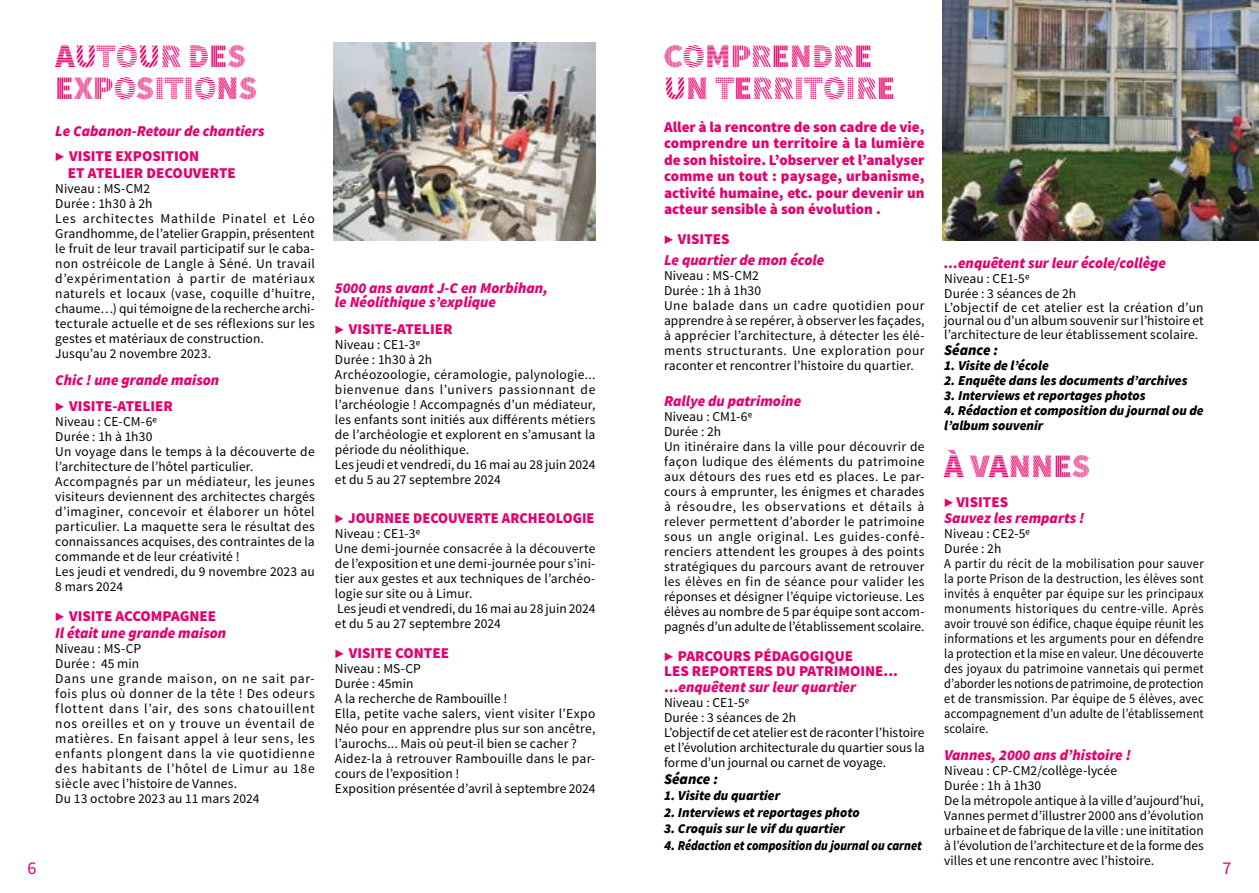
<style>
.page{position:relative;width:1259px;height:893px;background:#fff}
.page>*{position:absolute;margin:0;border:0;box-sizing:border-box;transform-origin:0 0}
.t1{font:900 33px/31.5px "Source Sans Pro DISPLAYV2";color:#e6006d}
.t2{font:18px "Source Sans Pro";color:#e6006d}
.t3{font:900 15px/16.5px "Source Sans Pro";color:#e6006d}
.t4{font:italic 900 15px/13.5px "Source Sans Pro";color:#e6006d}
.t5{font:900 15px "Source Sans Pro";color:#e6006d;scale:.96 1}
.t6{font:italic 900 15px "Source Sans Pro";color:#000}
.t7{font:13.5px/15px "Source Sans Pro";letter-spacing:.015em;color:#000}
.t8{font:13.5px/15px "Source Sans Pro";letter-spacing:.05em;color:#000}
.t9{font:italic 900 13.5px/15px "Source Sans Pro";color:#000}
.t10{font:13.5px/15px "Source Sans Pro";letter-spacing:.01em;color:#030505;text-align:justify}
</style>
<div class="page">
<img style="left:334px;top:43px;width:261px;height:198px">
<img style="left:942px;top:0;width:317px;height:241px">
<h1 class="t1" style="left:55px;top:42px;width:203px">AUTOUR DES<br>EXPOSITIONS</h1>
<p class="t4" style="left:55px;top:124px;width:211px">Le Cabanon-Retour de chantiers</p>
<p class="t3" style="left:68px;top:149px;width:169px;text-indent:-13px">▶ VISITE EXPOSITION<br>ET ATELIER DECOUVERTE</p>
<p class="t7" style="left:55px;top:181px;width:261px">Niveau : MS-CM2<br>Durée : 1h30 à 2h<br>Les architectes Mathilde Pinatel et Léo Grandhomme, de l’atelier Grappin, présentent le fruit de leur travail participatif sur le caba&shy;non ostréicole de Langle à Séné. Un travail d’expérimentation à partir de matériaux naturels et locaux (vase, coquille d’huitre, chaume…) qui témoigne de la recherche archi&shy;tecturale actuelle et de ses réflexions sur les gestes et matériaux de construction.<br>Jusqu’au 2 novembre 2023.</p>
<p class="t4" style="left:55px;top:372px;width:166px">Chic ! une grande maison</p>
<p class="t3" style="left:55px;top:399px;width:119px">▶ VISITE-ATELIER</p>
<p class="t7" style="left:55px;top:415px;width:261px">Niveau : CE-CM-6ᵉ<br>Durée : 1h à 1h30<br>Un voyage dans le temps à la découverte de l’architecture de l’hôtel particulier.<br>Accompagnés par un médiateur, les jeunes visiteurs deviennent des architectes chargés d’imaginer, concevoir et élaborer un hôtel particulier. La maquette sera le résultat des connaissances acquises, des contraintes de la commande et de leur créativité !<br>Les jeudi et vendredi, du 9 novembre 2023 au 8 mars 2024</p>
<p class="t3" style="left:55px;top:609px;width:162px">▶ VISITE ACCOMPAGNEE</p>
<p class="t4" style="left:55px;top:626px;width:173px">Il était une grande maison</p>
<p class="t8" style="left:55px;top:641px;width:261px">Niveau : MS-CP<br>Durée : 45 min<br>Dans une grande maison, on ne sait par&shy;fois plus où donner de la tête ! Des odeurs flottent dans l’air, des sons chatouillent nos oreilles et on y trouve un éventail de matières. En faisant appel à leur sens, les enfants plongent dans la vie quotidienne des habitants de l’hôtel de Limur au 18e siècle avec l’histoire de Vannes.<br>Du 13 octobre 2023 au 11 mars 2024</p>
<h1 class="t1" style="left:664px;top:42px;width:233px">COMPRENDRE<br>UN TERRITOIRE</h1>
<p class="t3" style="left:664px;top:119px;width:262px;text-align:justify">Aller à la rencontre de son cadre de vie, comprendre un territoire à la lumière de son histoire. L’observer et l’analyser comme un tout : paysage, urbanisme, activité humaine, etc. pour devenir un acteur sensible à son évolution .</p>
<p class="t3" style="left:664px;top:232px;width:67px">▶ VISITES</p>
<p class="t4" style="left:664px;top:253px;width:162px">Le quartier de mon école</p>
<p class="t7" style="left:664px;top:268px;width:262px">Niveau : MS-CM2<br>Durée : 1h à 1h30<br>Une balade dans un cadre quotidien pour apprendre à se repérer, à observer les façades, à apprécier l’architecture, à détecter les élé&shy;ments structurants. Une exploration pour raconter et rencontrer l’histoire du quartier.</p>
<p class="t4" style="left:664px;top:394px;width:139px">Rallye du patrimoine</p>
<p class="t7" style="left:664px;top:409px;width:262px">Niveau : CM1-6ᵉ<br>Durée : 2h<br>Un itinéraire dans la ville pour découvrir de façon ludique des éléments du patrimoine aux détours des rues etd es places. Le par&shy;cours à emprunter, les énigmes et charades à résoudre, les observations et détails à relever permettent d’aborder le patrimoine sous un angle original. Les guides-confé&shy;renciers attendent les groupes à des points stratégiques du parcours avant de retrouver les élèves en fin de séance pour valider les réponses et désigner l’équipe victorieuse. Les élèves au nombre de 5 par équipe sont accom&shy;pagnés d’un adulte de l’établissement scolaire.</p>
<p class="t3" style="left:664px;top:649px;width:235px;line-height:15px">▶ PARCOURS PÉDAGOGIQUE<br>LES REPORTERS DU PATRIMOINE...</p>
<p class="t4" style="left:664px;top:680px;width:193px">…enquêtent sur leur quartier</p>
<p class="t7" style="left:664px;top:696px;width:262px">Niveau : CE1-5ᵉ<br>Durée : 3 séances de 2h<br>L’objectif de cet atelier est de raconter l’histoire et l’évolution architecturale du quartier sous la forme d’un journal ou carnet de voyage.</p>
<p class="t6" style="left:664px;top:768px;width:56px">Séance :</p>
<p class="t9" style="left:664px;top:788px;width:118px">1. Visite du quartier</p>
<p class="t9" style="left:664px;top:804px;width:197px">2. Interviews et reportages photo</p>
<p class="t9" style="left:664px;top:821px;width:182px">3. Croquis sur le vif du quartier</p>
<p class="t9" style="left:664px;top:837px;width:259px">4. Rédaction et composition du journal ou carnet</p>
<p class="t4" style="left:944px;top:256px;width:223px">...enquêtent sur leur école/collège</p>
<p class="t7" style="left:944px;top:272px;width:133px">Niveau : CE1-5ᵉ<br>Durée : 3 séances de 2h</p>
<p class="t7" style="left:944px;top:301px;width:261px;line-height:13.5px;text-align:justify">L’objectif de cet atelier est la création d’un journal ou d’un album souvenir sur l’histoire et l’architecture de leur établissement scolaire.</p>
<p class="t6" style="left:944px;top:340px;width:56px">Séance :</p>
<p class="t9" style="left:944px;top:358px;width:106px">1. Visite de l’école</p>
<p class="t9" style="left:944px;top:373px;width:245px">2. Enquête dans les documents d’archives</p>
<p class="t9" style="left:944px;top:388px;width:203px">3. Interviews et reportages photos</p>
<p class="t9" style="left:944px;top:403px;width:261px">4. Rédaction et composition du journal ou de l’album souvenir</p>
<h1 class="t1" style="left:944px;top:451px;width:148px">À VANNES</h1>
<p class="t3" style="left:944px;top:494px;width:65px">▶ VISITES</p>
<p class="t4" style="left:944px;top:511px;width:142px">Sauvez les remparts !</p>
<p class="t7" style="left:944px;top:526px;width:261px">Niveau : CE2-5ᵉ<br>Durée : 2h<br>A partir du récit de la mobilisation pour sauver la porte Prison de la destruction, les élèves sont invités à enquêter par équipe sur les principaux monuments historiques du centre-ville. Après avoir trouvé son édifice, chaque équipe réunit les informations et les arguments pour en défendre la protection et la mise en valeur. Une découverte des joyaux du patrimoine vannetais qui permet d’aborder les notions de patrimoine, de protection et de transmission. Par équipe de 5 élèves, avec accompagnement d’un adulte de l’établissement scolaire.</p>
<p class="t4" style="left:944px;top:748px;width:188px">Vannes, 2000 ans d’histoire !</p>
<p class="t7" style="left:944px;top:763px;width:261px">Niveau : CP-CM2/collège-lycée<br>Durée : 1h à 1h30<br>De la métropole antique à la ville d’aujourd’hui, Vannes permet d’illustrer 2000 ans d’évolution urbaine et de fabrique de la ville : une inititation à l’évolution de l’architecture et de la forme des villes et une rencontre avec l’histoire.</p>
<p class="t4" style="left:335px;top:281px;width:214px">5000 ans avant J-C en Morbihan, le Néolithique s’explique</p>
<p class="t3" style="left:335px;top:321px;width:119px">▶ VISITE-ATELIER</p>
<p class="t7" style="left:335px;top:337px;width:262px">Niveau : CE1-3ᵉ<br>Durée : 1h30 à 2h<br>Archéozoologie, céramologie, palynologie... bienvenue dans l’univers passionnant de l’archéologie ! Accompagnés d’un médiateur, les enfants sont initiés aux différents métiers de l’archéologie et explorent en s’amusant la période du néolithique.<br>Les jeudi et vendredi, du 16 mai au 28 juin 2024 et du 5 au 27 septembre 2024</p>
<p class="t5" style="left:335px;top:508px;width:272px">▶ JOURNEE DECOUVERTE ARCHEOLOGIE</p>
<p class="t7" style="left:335px;top:526px;width:87px">Niveau : CE1-3ᵉ</p>
<p class="t10" style="left:335px;top:541px;width:262px">Une demi-journée consacrée à la découverte de l’exposition et une demi-journée pour s’ini&shy;tier aux gestes et aux techniques de l’archéo&shy;logie sur site ou à Limur.</p>
<p class="t7" style="left:335px;top:601px;width:262px">Les jeudi et vendredi, du 16 mai au 28 juin 2024 et du 5 au 27 septembre 2024</p>
<p class="t3" style="left:335px;top:645px;width:116px">▶ VISITE CONTEE</p>
<p class="t7" style="left:335px;top:661px;width:262px">Niveau : MS-CP<br>Durée : 45min<br>A la recherche de Rambouille !<br>Ella, petite vache salers, vient visiter l’Expo Néo pour en apprendre plus sur son ancêtre, l’aurochs... Mais où peut-il bien se cacher ?<br>Aidez-la à retrouver Rambouille dans le par&shy;cours de l’exposition !<br>Exposition présentée d’avril à septembre 2024</p>
<h2 class="t2" style="left:27px;top:857px;width:10px">6</h2>
<h2 class="t2" style="left:1222px;top:857px;width:10px">7</h2>
</div>
